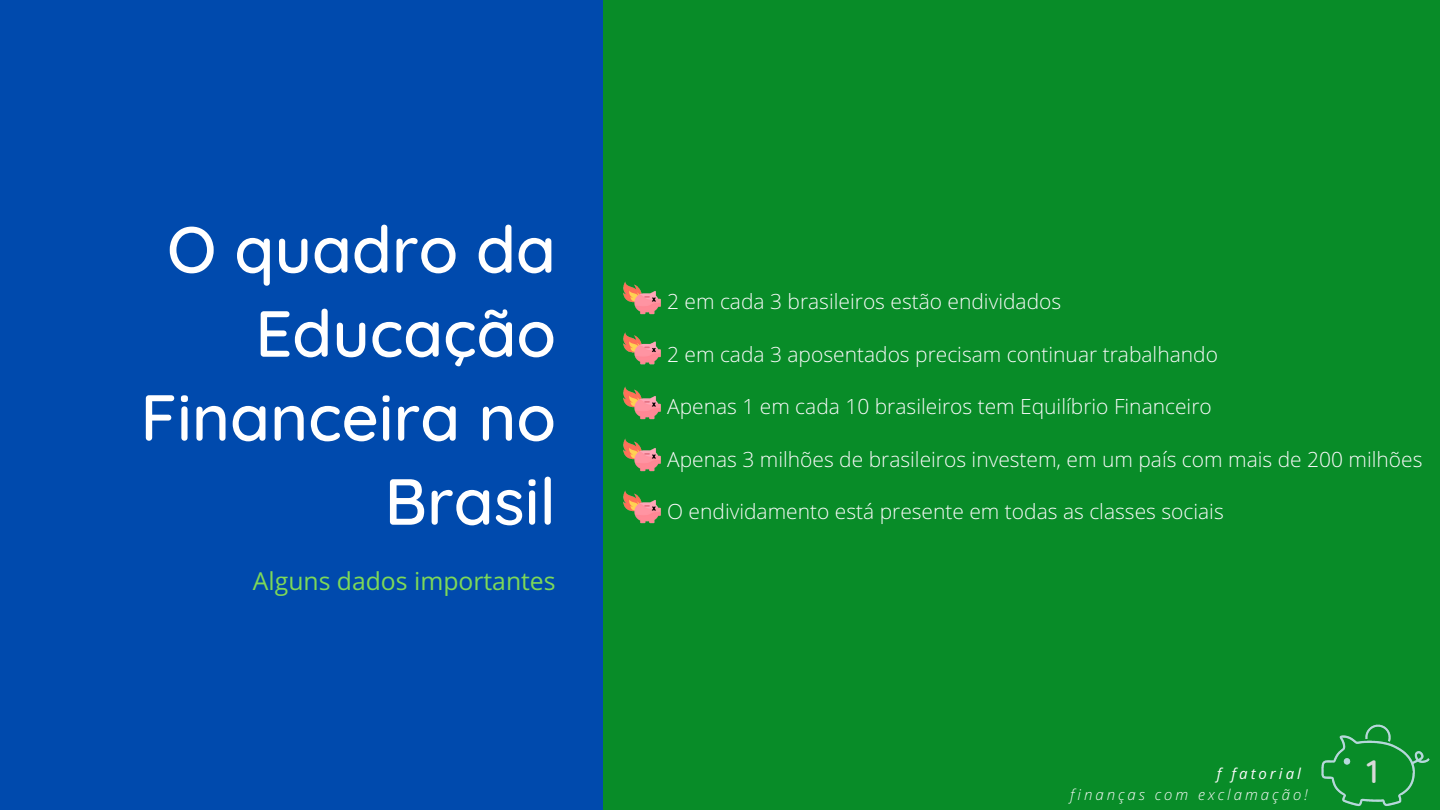
<style>
.page{position:relative;width:1440px;height:810px;background:#088c28}
.page>*{position:absolute;margin:0;border:0;box-sizing:border-box;transform-origin:0 0}
.t1{font:500 65px/84px "Quicksand";color:#fff;text-align:right}
.t2{font:500 33px "Quicksand";color:#d9d9d9}
.t3{font:24.8px "Open Sans Hebrew";color:#7ed957}
.t4{font:300 21px "Open Sans Hebrew";color:#fafafa}
.t5{font:italic 300 15px "Open Sans Hebrew";letter-spacing:.2em;color:#fafafa}
.t6{font:italic 15px "Open Sans Hebrew";letter-spacing:.2em;color:#fafafa}
</style>
<div class="page">
<div style="left:0;top:0;width:603px;height:810px;background:#004aad"></div>
<img style="left:623px;top:281px;width:38px;height:34px">
<img style="left:623px;top:332px;width:38px;height:33px">
<img style="left:623px;top:386px;width:38px;height:34px">
<img style="left:623px;top:438px;width:38px;height:34px">
<img style="left:623px;top:490px;width:38px;height:34px">
<img style="left:1321px;top:724px;width:109px;height:83px">
<p class="t1" style="left:140px;top:206px;width:417px">O quadro da<br>Educação<br>Financeira no<br>Brasil</p>
<p class="t3" style="left:253px;top:563px;width:304px">Alguns dados importantes</p>
<p class="t4" style="left:667px;top:287px;width:396px">2 em cada 3 brasileiros estão endividados</p>
<p class="t4" style="left:667px;top:339px;width:552px">2 em cada 3 aposentados precisam continuar trabalhando</p>
<p class="t4" style="left:667px;top:392px;width:546px">Apenas 1 em cada 10 brasileiros tem Equilíbrio Financeiro</p>
<p class="t4" style="left:667px;top:444px;width:757px">Apenas 3 milhões de brasileiros investem, em um país com mais de 200 milhões</p>
<p class="t4" style="left:667px;top:497px;width:558px">O endividamento está presente em todas as classes sociais</p>
<p class="t6" style="left:1217px;top:762px;width:86px">f fatorial</p>
<p class="t5" style="left:1070px;top:783px;width:239px">finanças com exclamação!</p>
<p class="t2" style="left:1367px;top:750px;width:13px">1</p>
</div>
